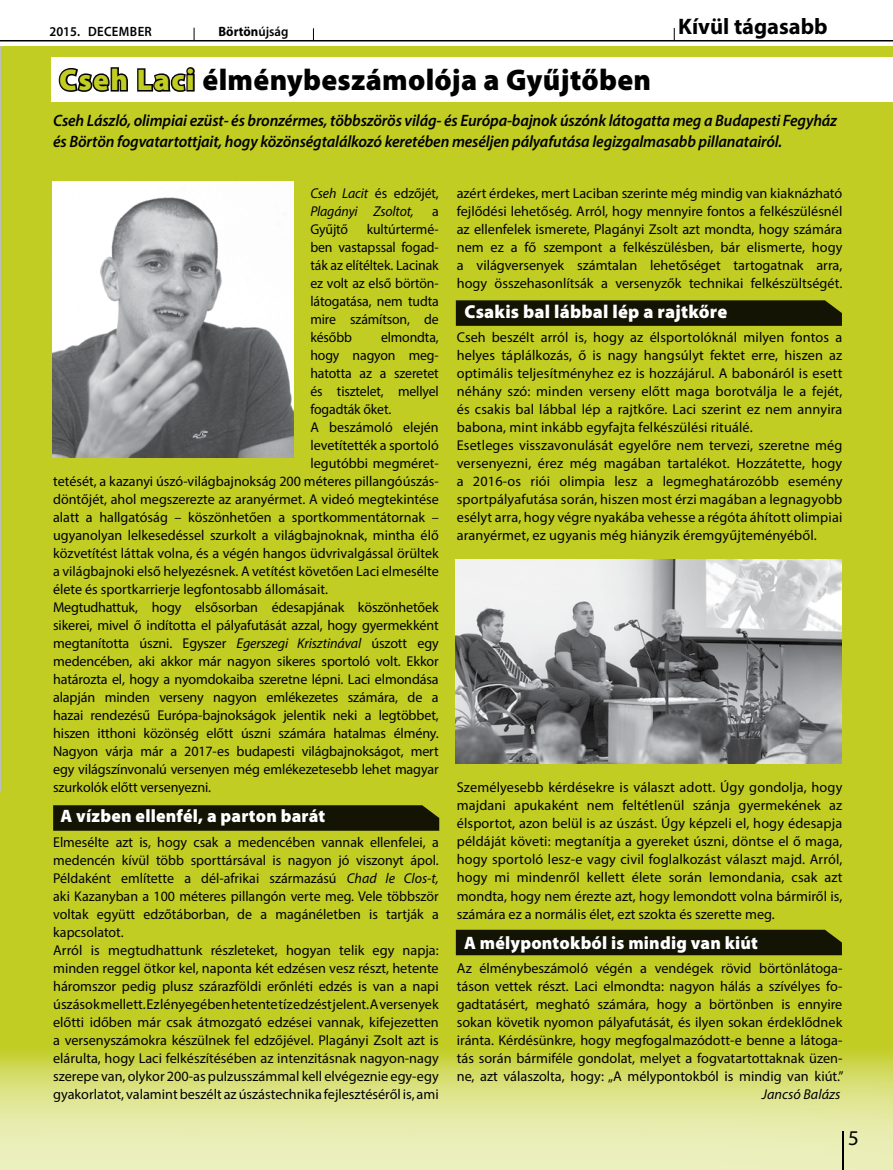
<style>
.page{position:relative;width:893px;height:1170px;background:#fff}
.page>*{position:absolute;margin:0;border:0;box-sizing:border-box;transform-origin:0 0}
.t1{font:900 30px "Myriad Pro";letter-spacing:.01em;color:#000}
.t2{font:700 22.5px "Myriad Pro";color:#000}
.t3{font:21px "Myriad Pro";color:#000}
.t4{font:900 18.75px "Myriad Pro";letter-spacing:.01em;color:#fff}
.t5{font:900 18px "Myriad Pro";letter-spacing:.01em;color:#fff}
.t6{font:italic 600 16.5px/21px "Myriad Pro";letter-spacing:-.01em;color:#000;scale:.96 1}
.t7{font:14.25px/18px "Myriad Pro";color:#000;text-align:justify}
.t8{font:italic 14.25px/18px "Myriad Pro";letter-spacing:-.01em;color:#000}
.t9{font:600 13.5px "Myriad Pro";letter-spacing:.02em;color:#000;scale:.95 1}
.t10{font:700 13.5px "Myriad Pro";color:#000;scale:.95 1}
.s1{font-weight:600}
.s2{color:#c1cd23}
.s3{font-style:normal}
.s4{font-style:italic}
</style>
<div class="page">
<svg style="left:674px;top:28px;width:1px;height:12px"></svg>
<div style="left:0;top:46px;width:893px;height:1123px;background:#c1cd23"></div>
<svg style="left:456px;top:300px;width:386px;height:26px;background:#171903"></svg>
<div style="left:456px;top:929px;width:386px;height:26px;background:#131403"></div>
<div style="left:53px;top:805px;width:386px;height:25px;background:#131403"></div>
<div style="left:0;top:1046px;width:893px;height:123px;background:#c4cf2e"></div>
<svg style="left:0;top:1056px;width:893px;height:113px;background:#e0e695"></svg>
<hr style="left:0;top:46px;width:1px;height:745px;background:#bcbec0">
<hr style="left:842px;top:1131px;width:1px;height:38px;background:#000">
<svg style="left:194px;top:28px;width:1px;height:12px"></svg>
<svg style="left:313px;top:28px;width:1px;height:12px"></svg>
<hr style="left:0;top:40px;width:893px;height:1px;background:#000">
<div style="left:51px;top:57px;width:842px;height:45px;background:#fff"></div>
<svg style="left:58px;top:67px;width:70px;height:25px"></svg>
<svg style="left:137px;top:67px;width:58px;height:25px"></svg>
<img style="left:52px;top:181px;width:241px;height:276px">
<img style="left:456px;top:559px;width:386px;height:204px">
<h2 class="t2" style="left:678px;top:12px;width:151px">Kívül tágasabb</h2>
<p class="t9" style="left:50px;top:23px;width:83px">2015. DECEMBER</p>
<p class="t10" style="left:218px;top:22px;width:75px">Börtön<span class="s1">ÚJSÁG</span></p>
<h1 class="t1" style="left:59px;top:60px;width:593px"><span class="s2">Cseh Laci</span> élménybeszámolója a Gyűjtőben</h1>
<p class="t6" style="left:53px;top:110px;width:818px">Cseh László, olimpiai ezüst- és bronzérmes, többszörös világ- és Európa-bajnok úszónk látogatta meg a Budapesti Fegyház és Börtön fogvatartottjait, hogy közönségtalálkozó keretében meséljen pályafutása legizgalmasabb pillanatairól.</p>
<p class="t8" style="left:310px;top:184px;width:130px">Cseh Lacit <span class="s3">és edzőjét,<br></span>Plagányi Zsoltot,</p>
<p class="t7" style="left:457px;top:184px;width:387px">azért érdekes, mert Laciban szerinte még mindig van kiaknázható fejlődési lehetőség. Arról, hogy mennyire fontos a felkészülésnél az ellenfelek ismerete, Plagányi Zsolt azt mondta, hogy számára nem ez a fő szempont a felkészülésben, bár elismerte, hogy a világversenyek számtalan lehetőséget tartogatnak arra, hogy összehasonlítsák a versenyzők technikai felkészültségét.</p>
<h3 class="t4" style="left:464px;top:299px;width:264px">Csakis bal lábbal lép a rajtkőre</h3>
<p class="t7" style="left:457px;top:328px;width:387px;text-align:left">Cseh beszélt arról is, hogy az élsportolóknál milyen fontos a helyes táplálkozás, ő is nagy hangsúlyt fektet erre, hiszen az optimális teljesítményhez ez is hozzájárul. A babonáról is esett néhány szó: minden verseny előtt maga borotválja le a fejét, és csakis bal lábbal lép a rajtkőre. Laci szerint ez nem annyira babona, mint inkább egyfajta felkészülési rituálé.<br>Esetleges visszavonulását egyelőre nem tervezi, szeretne még versenyezni, érez még magában tartalékot. Hozzátette, hogy a 2016-os riói olimpia lesz a legmeghatározóbb esemény sportpályafutása során, hiszen most érzi magában a legnagyobb esélyt arra, hogy végre nyakába vehesse a régóta áhított olimpiai aranyérmet, ez ugyanis még hiányzik éremgyűjteményéből.</p>
<p class="t7" style="left:432px;top:202px;width:8px">a</p>
<p class="t7" style="left:310px;top:220px;width:130px;text-indent:56px">kultúrtermé&shy;ben vastapssal fogad&shy;ták az elítéltek. Lacinak ez volt az első börtön&shy;látogatása, nem tudta mire számítson, de később</p>
<p class="t7" style="left:310px;top:220px;width:39px">Gyűjtő</p>
<p class="t7" style="left:381px;top:328px;width:59px">elmondta,</p>
<p class="t7" style="left:310px;top:346px;width:130px">hogy nagyon meg-</p>
<p class="t7" style="left:310px;top:364px;width:130px">hatotta az a szeretet</p>
<p class="t7" style="left:310px;top:382px;width:130px">és tisztelet, mellyel</p>
<p class="t7" style="left:310px;top:400px;width:82px">fogadták őket.</p>
<p class="t7" style="left:310px;top:418px;width:130px">A beszámoló elején</p>
<p class="t7" style="left:310px;top:436px;width:130px">levetítették a sportoló</p>
<p class="t7" style="left:310px;top:454px;width:130px">legutóbbi megméret-</p>
<p class="t7" style="left:53px;top:472px;width:386px">tetését, a kazanyi úszó-világbajnokság 200 méteres pillangóúszás-</p>
<p class="t7" style="left:53px;top:490px;width:387px">döntőjét, ahol megszerezte az aranyérmet. A videó megtekintése</p>
<p class="t7" style="left:53px;top:508px;width:387px">alatt a hallgatóság – köszönhetően a sportkommentátornak –</p>
<p class="t7" style="left:53px;top:526px;width:387px">ugyanolyan lelkesedéssel szurkolt a világbajnoknak, mintha élő</p>
<p class="t7" style="left:53px;top:544px;width:387px">közvetítést láttak volna, és a végén hangos üdvrivalgással örültek</p>
<p class="t7" style="left:53px;top:562px;width:387px">a világbajnoki első helyezésnek. A vetítést követően Laci elmesélte</p>
<p class="t7" style="left:53px;top:580px;width:276px">élete és sportkarrierje legfontosabb állomásait.</p>
<p class="t7" style="left:53px;top:598px;width:387px">Megtudhattuk, hogy elsősorban édesapjának köszönhetőek</p>
<p class="t7" style="left:53px;top:616px;width:387px">sikerei, mivel ő indította el pályafutását azzal, hogy gyermekként</p>
<p class="t7" style="left:53px;top:634px;width:387px">megtanította úszni. Egyszer <span class="s4">Egerszegi Krisztinával</span> úszott egy</p>
<p class="t7" style="left:53px;top:652px;width:387px">medencében, aki akkor már nagyon sikeres sportoló volt. Ekkor</p>
<p class="t7" style="left:53px;top:670px;width:387px">határozta el, hogy a nyomdokaiba szeretne lépni. Laci elmondása</p>
<p class="t7" style="left:53px;top:688px;width:387px">alapján minden verseny nagyon emlékezetes számára, de a</p>
<p class="t7" style="left:53px;top:706px;width:387px">hazai rendezésű Európa-bajnokságok jelentik neki a legtöbbet,</p>
<p class="t7" style="left:53px;top:724px;width:387px">hiszen itthoni közönség előtt úszni számára hatalmas élmény.</p>
<p class="t7" style="left:53px;top:742px;width:387px">Nagyon várja már a 2017-es budapesti világbajnokságot, mert</p>
<p class="t7" style="left:53px;top:760px;width:387px">egy világszínvonalú versenyen még emlékezetesebb lehet magyar</p>
<p class="t7" style="left:53px;top:778px;width:160px">szurkolók előtt versenyezni.</p>
<p class="t5" style="left:60px;top:804px;width:266px">A vízben ellenfél, a parton barát</p>
<p class="t7" style="left:53px;top:832px;width:387px;text-align:left">Elmesélte azt is, hogy csak a medencében vannak ellenfelei, a medencén kívül több sporttársával is nagyon jó viszonyt ápol.<br>Példaként említette a dél-afrikai származású <span class="s4">Chad le Clos-t, </span>aki Kazanyban a 100 méteres pillangón verte meg. Vele többször voltak együtt edzőtáborban, de a magánéletben is tartják a kapcsolatot.<br>Arról is megtudhattunk részleteket, hogyan telik egy napja: minden reggel ötkor kel, naponta két edzésen vesz részt, hetente háromszor pedig plusz szárazföldi erőnléti edzés is van a napi úszások mellett. Ez lényegében hetente tíz edzést jelent. A versenyek előtti időben már csak átmozgató edzései vannak, kifejezetten a versenyszámokra készülnek fel edzőjével. Plagányi Zsolt azt is elárulta, hogy Laci felkészítésében az intenzitásnak nagyon-nagy szerepe van, olykor 200-as pulzusszámmal kell elvégeznie egy-egy gyakorlatot, valamint beszélt az úszástechnika fejlesztéséről is, ami</p>
<p class="t7" style="left:457px;top:778px;width:387px">Személyesebb kérdésekre is választ adott. Úgy gondolja, hogy majdani apukaként nem feltétlenül szánja gyermekének az élsportot, azon belül is az úszást. Úgy képzeli el, hogy édesapja példáját követi: megtanítja a gyereket úszni, döntse el ő maga, hogy sportoló lesz-e vagy civil foglalkozást választ majd. Arról, hogy mi mindenről kellett élete során lemondania, csak azt mondta, hogy nem érezte azt, hogy lemondott volna bármiről is, számára ez a normális élet, ezt szokta és szerette meg.</p>
<p class="t5" style="left:464px;top:930px;width:295px">A mélypontokból is mindig van kiút</p>
<p class="t7" style="left:457px;top:958px;width:388px">Az élménybeszámoló végén a vendégek rövid börtönlátoga&shy;táson vettek részt. Laci elmondta: nagyon hálás a szívélyes fo&shy;gadtatásért, megható számára, hogy a börtönben is ennyire sokan követik nyomon pályafutását, és ilyen sokan érdeklődnek iránta. Kérdésünkre, hogy megfogalmazódott-e benne a látoga&shy;tás során bármiféle gondolat, melyet a fogvatartottaknak üzen&shy;ne, azt válaszolta, hogy: „A mélypontokból is mindig van kiút.”</p>
<p class="t8" style="left:762px;top:1084px;width:80px">Jancsó Balázs</p>
<h3 class="t3" style="left:848px;top:1125px;width:12px">5</h3>
</div>
